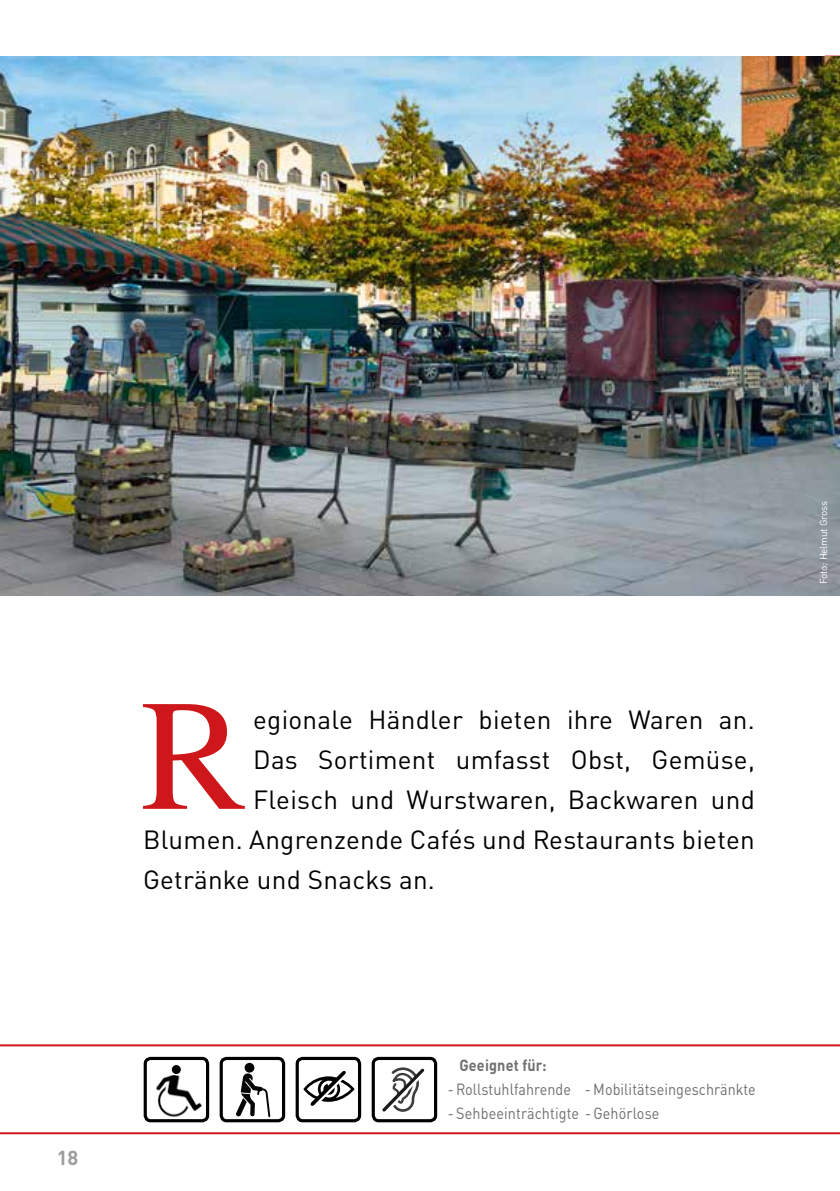
<style>
.page{position:relative;width:840px;height:1191px;background:#fff}
.page>*{position:absolute;margin:0;border:0;box-sizing:border-box;transform-origin:0 0}
.t1{font:158.2px "Times";color:#cd171a}
.t2{font:26px "DINOT";letter-spacing:.01em;color:#000}
.t3{font:700 20px "DINOT";color:#9d9d9c}
.t4{font:16px "DINOT";letter-spacing:.005em;color:#706f6f;scale:.89 1}
.t5{font:700 16px "DINOT";letter-spacing:.01em;color:#706f6f;scale:.9 1}
.t6{font:10px "DINOT";letter-spacing:-.02em;color:#fff}
</style>
<div class="page">
<img style="left:0;top:56px;width:839px;height:539px">
<svg style="left:0;top:1044px;width:839px;height:90px"></svg>
<img style="left:148px;top:1060px;width:57px;height:58px">
<svg style="left:165px;top:1060px;width:24px;height:15px"></svg>
<div style="left:171px;top:1064px;width:10px;height:10px;background:#000;border-radius:50%"></div>
<div style="left:171px;top:1064px;width:10px;height:10px;border:1px solid #fff;border-radius:50%"></div>
<div style="left:144px;top:1056px;width:65px;height:66px;border:3px solid #000;border-radius:5px"></div>
<svg style="left:223px;top:1060px;width:58px;height:58px"></svg>
<div style="left:219px;top:1056px;width:66px;height:66px;border:3px solid #000;border-radius:5px"></div>
<svg style="left:299px;top:1060px;width:58px;height:58px"></svg>
<div style="left:295px;top:1056px;width:66px;height:66px;border:3px solid #000;border-radius:5px"></div>
<svg style="left:381px;top:1066px;width:46px;height:47px"></svg>
<div style="left:371px;top:1056px;width:66px;height:66px;border:3px solid #000;border-radius:5px"></div>
<h1 class="t1" style="left:141px;top:607px;width:107px">R</h1>
<p class="t2" style="left:253px;top:699px;width:503px">egionale Händler bieten ihre Waren an.</p>
<p class="t2" style="left:253px;top:739px;width:503px">Das Sortiment umfasst Obst, Gemüse,</p>
<p class="t2" style="left:253px;top:779px;width:503px">Fleisch und Wurstwaren, Backwaren und</p>
<p class="t2" style="left:143px;top:819px;width:613px">Blumen. Angrenzende Cafés und Restaurants bieten</p>
<p class="t2" style="left:143px;top:859px;width:293px">Getränke und Snacks an.</p>
<p class="t6" style="left:815px;top:584px;width:85px;rotate:-90deg">Foto: Helmut Gross</p>
<p class="t3" style="left:57px;top:1142px;width:23px">18</p>
<p class="t5" style="left:459px;top:1053px;width:98px">Geeignet für:</p>
<p class="t4" style="left:447px;top:1077px;width:347px">- Rollstuhlfahrende - Mobilitätseingeschränkte</p>
<p class="t4" style="left:447px;top:1101px;width:239px">- Sehbeeinträchtigte - Gehörlose</p>
</div>
